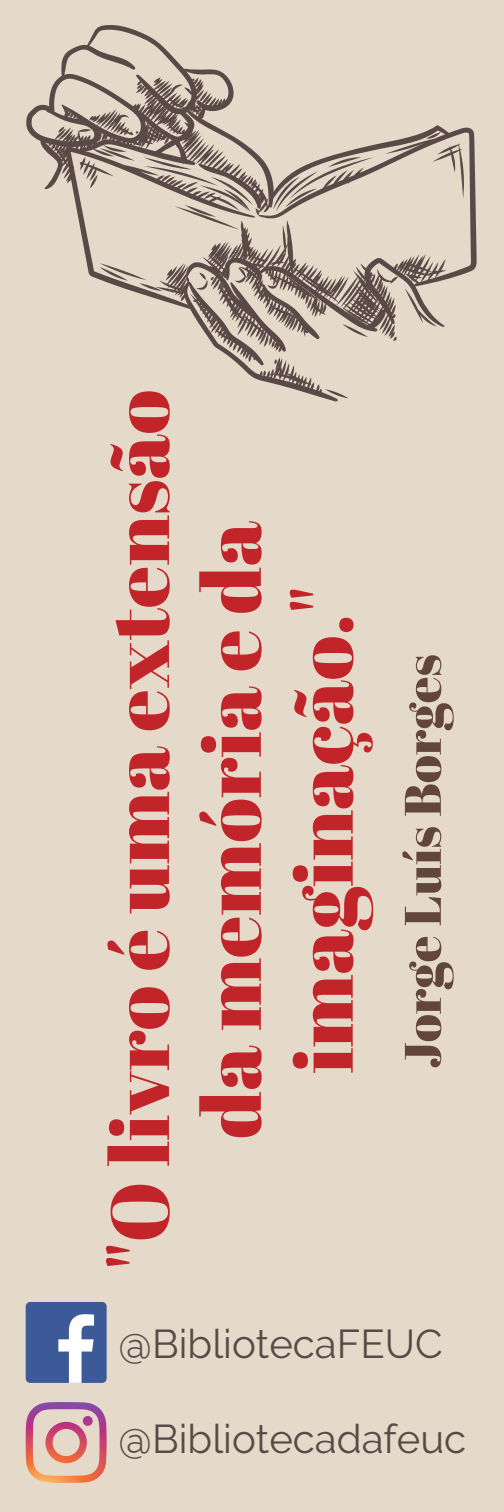
<style>
.page{position:relative;width:504px;height:1512px;background:#e5daca}
.page>*{position:absolute;margin:0;border:0;box-sizing:border-box;transform-origin:0 0}
.t1{font:82.25px/91.7px "Abril Fatface";color:#c22529;text-align:center}
.t2{font:51.45px "Abril Fatface";color:#63463a}
.t3{font:40.25px "Raleway";color:#594a47}
</style>
<div class="page">
<svg style="left:26px;top:25px;width:451px;height:377px"></svg>
<svg style="left:26px;top:1402px;width:81px;height:81px"></svg>
<div style="left:26px;top:1302px;width:81px;height:81px;background:#3d5a98;border-radius:4px"></div>
<svg style="left:58px;top:1314px;width:36px;height:69px"></svg>
<p class="t1" style="left:92px;top:1270px;width:882px;rotate:-90deg">"O livro é uma extensão da memória e da imaginação."</p>
<p class="t2" style="left:386px;top:1069px;width:416px;rotate:-90deg">Jorge Luís Borges</p>
<p class="t3" style="left:119px;top:1320px;width:326px">@BibliotecaFEUC</p>
<p class="t3" style="left:119px;top:1415px;width:349px">@Bibliotecadafeuc</p>
</div>
